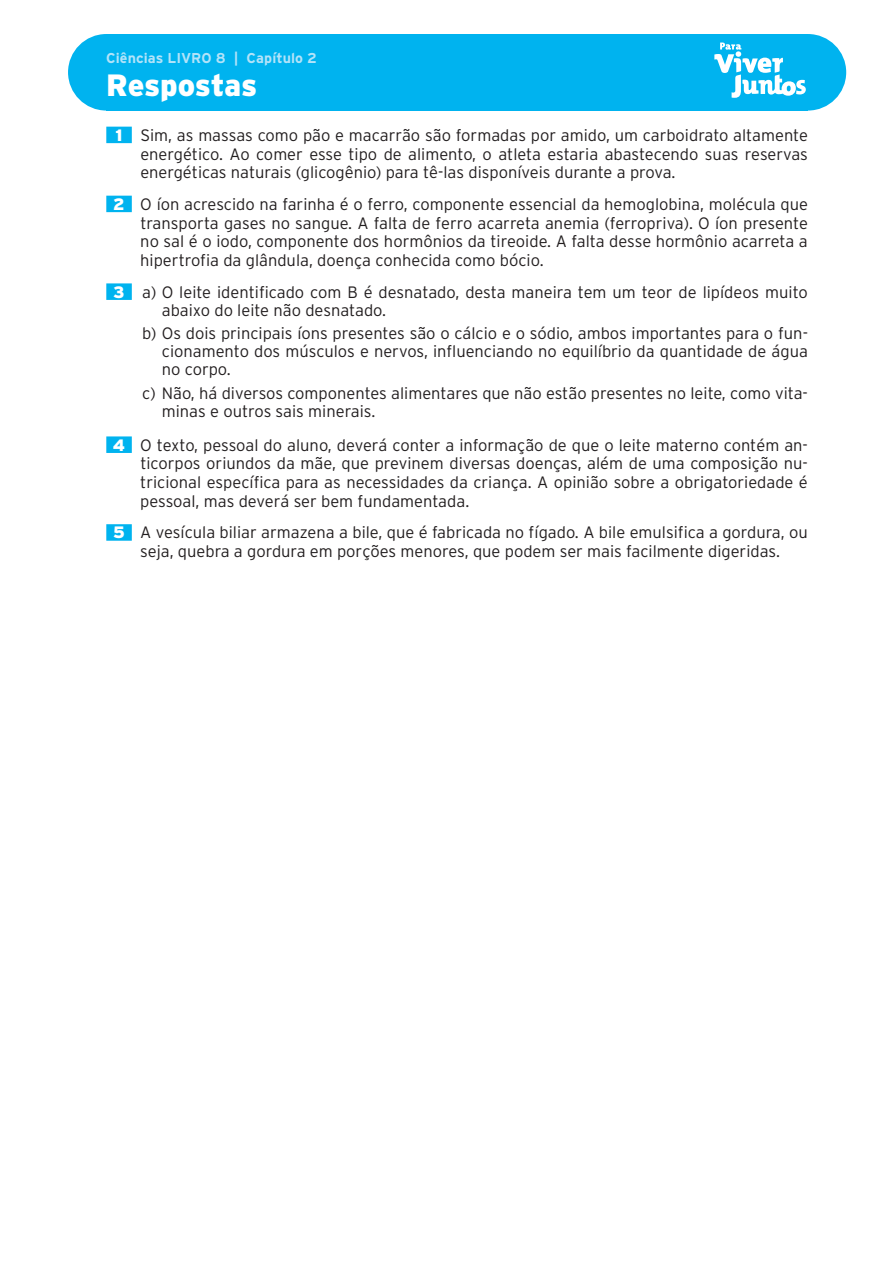
<style>
.page{position:relative;width:893px;height:1263px;background:#fff}
.page>*{position:absolute;margin:0;border:0;box-sizing:border-box;transform-origin:0 0}
.t1{font:900 30.75px "Interstate";letter-spacing:-.01em;color:#fff}
.t2{font:300 16.5px/18.8px "Interstate";color:#231f20;text-align:justify}
.t3{font:700 14.25px "Interstate";letter-spacing:.005em;color:#b3e3f9}
.s1{font-weight:900;color:#fff}
</style>
<div class="page">
<div style="left:770px;top:34px;width:76px;height:77px;background:#00b3ef;border-radius:50%"></div>
<div style="left:68px;top:34px;width:77px;height:77px;background:#00b3ef;border-radius:50%"></div>
<div style="left:106px;top:34px;width:702px;height:77px;background:#00b3ef"></div>
<svg style="left:714px;top:43px;width:92px;height:55px"></svg>
<div style="left:106px;top:127px;width:26px;height:16px;background:#00b3ef"></div>
<div style="left:106px;top:196px;width:26px;height:16px;background:#00b3ef"></div>
<div style="left:106px;top:283px;width:26px;height:17px;background:#00b3ef"></div>
<div style="left:106px;top:436px;width:26px;height:17px;background:#00b3ef"></div>
<div style="left:106px;top:524px;width:26px;height:17px;background:#00b3ef"></div>
<p class="t3" style="left:106px;top:50px;width:212px">Ciências LIVRO 8 | Capítulo 2</p>
<h1 class="t1" style="left:106px;top:67px;width:152px">Respostas</h1>
<p class="t2" style="left:140px;top:126px;width:669px;text-indent:-25px"><span class="s1">1</span> Sim, as massas como pão e macarrão são formadas por amido, um carboidrato altamente energético. Ao comer esse tipo de alimento, o atleta estaria abastecendo suas reservas energéticas naturais (glicogênio) para tê-las disponíveis durante a prova.</p>
<p class="t2" style="left:140px;top:195px;width:669px;text-indent:-27px"><span class="s1">2</span> O íon acrescido na farinha é o ferro, componente essencial da hemoglobina, molécula que transporta gases no sangue. A falta de ferro acarreta anemia (ferropriva). O íon presente no sal é o iodo, componente dos hormônios da tireoide. A falta desse hormônio acarreta a hipertrofia da glândula, doença conhecida como bócio.</p>
<p class="t2" style="left:162px;top:282px;width:648px;text-indent:-48px"><span class="s1">3</span> a) O leite identificado com B é desnatado, desta maneira tem um teor de lipídeos muito abaixo do leite não desnatado.</p>
<p class="t2" style="left:162px;top:324px;width:648px;line-height:18px;text-indent:-20px">b) Os dois principais íons presentes são o cálcio e o sódio, ambos importantes para o fun&shy;cionamento dos músculos e nervos, influenciando no equilíbrio da quantidade de água no corpo.</p>
<p class="t2" style="left:162px;top:384px;width:648px;line-height:18px;text-indent:-19px">c) Não, há diversos componentes alimentares que não estão presentes no leite, como vita&shy;minas e outros sais minerais.</p>
<p class="t2" style="left:140px;top:435px;width:669px;text-indent:-27px"><span class="s1">4</span> O texto, pessoal do aluno, deverá conter a informação de que o leite materno contém an&shy;ticorpos oriundos da mãe, que previnem diversas doenças, além de uma composição nu&shy;tricional específica para as necessidades da criança. A opinião sobre a obrigatoriedade é pessoal, mas deverá ser bem fundamentada.</p>
<p class="t2" style="left:113px;top:523px;width:696px;text-align:center"><span class="s1">5</span> A vesícula biliar armazena a bile, que é fabricada no fígado. A bile emulsifica a gordura, ou seja, quebra a gordura em porções menores, que podem ser mais facilmente digeridas.</p>
</div>
